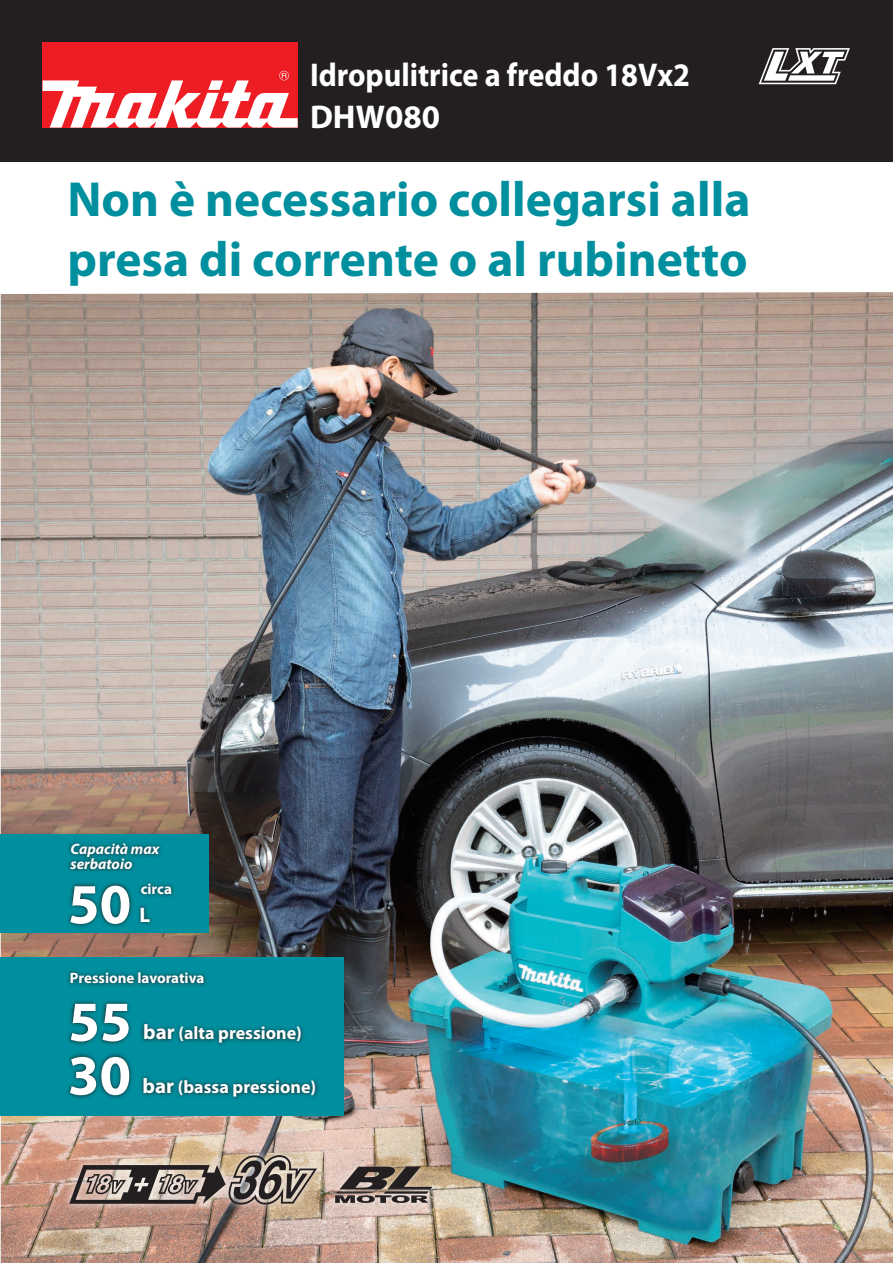
<style>
.page{position:relative;width:893px;height:1263px;background:#fff}
.page>*{position:absolute;margin:0;border:0;box-sizing:border-box;transform-origin:0 0}
.t1{font:700 57px "Myriad Pro";color:#fff}
.t2{font:700 49.5px/60px "Myriad Pro";color:#008f9e}
.t3{font:700 33px "Myriad Pro";color:#fff;scale:.92 1}
.t4{font:700 33px "Myriad Pro";color:#fff}
.t5{font:700 21px "Myriad Pro";color:#fff}
.t6{font:700 18px "Myriad Pro";color:#fff}
.t7{font:700 15px "Myriad Pro";color:#fff}
.t8{font:italic 700 15px/15px "Myriad Pro";color:#fff}
.s1{font-size:21px}
</style>
<div class="page">
<div style="left:0;top:0;width:893px;height:162px;background:#231f20"></div>
<svg style="left:759px;top:48px;width:91px;height:36px"></svg>
<img style="left:1px;top:292px;width:892px;height:971px">
<div style="left:43px;top:43px;width:255px;height:85px;background:#ee1d23"></div>
<svg style="left:43px;top:71px;width:255px;height:57px"></svg>
<svg style="left:330px;top:1161px;width:112px;height:47px"></svg>
<img style="left:330px;top:1200px;width:20px;height:8px">
<img style="left:350px;top:1203px;width:19px;height:5px">
<img style="left:369px;top:1203px;width:16px;height:5px">
<img style="left:385px;top:1203px;width:20px;height:5px">
<img style="left:405px;top:1200px;width:30px;height:8px">
<img style="left:402px;top:1161px;width:37px;height:35px">
<img style="left:330px;top:1185px;width:5px;height:15px">
<img style="left:432px;top:1185px;width:3px;height:15px">
<img style="left:333px;top:1161px;width:69px;height:35px">
<svg style="left:335px;top:1166px;width:97px;height:37px;background:#786b63"></svg>
<img style="left:57px;top:1142px;width:273px;height:76px">
<svg style="left:69px;top:1155px;width:248px;height:49px;background:#93857a"></svg>
<div style="left:1px;top:834px;width:208px;height:99px;background:#008f9e"></div>
<div style="left:1px;top:957px;width:343px;height:159px;background:#008f9e"></div>
<img style="left:69px;top:976px;width:323px;height:54px">
<img style="left:62px;top:858px;width:226px;height:120px">
<img style="left:64px;top:835px;width:152px;height:48px">
<img style="left:63px;top:964px;width:205px;height:33px">
<img style="left:134px;top:875px;width:68px;height:34px">
<img style="left:68px;top:1030px;width:324px;height:85px">
<p class="t3" style="left:310px;top:53px;width:414px">Idropulitrice a freddo 18Vx2</p>
<p class="t4" style="left:310px;top:95px;width:131px">DHW080</p>
<p class="t2" style="left:67px;top:167px;width:684px">Non è necessario collegarsi alla presa di corrente o al rubinetto</p>
<p class="t8" style="left:70px;top:841px;width:90px">Capacità max serbatoio</p>
<p class="t1" style="left:68px;top:867px;width:65px">50</p>
<p class="t7" style="left:141px;top:879px;width:33px">circa</p>
<p class="t5" style="left:140px;top:901px;width:12px">L</p>
<p class="t7" style="left:70px;top:968px;width:136px">Pressione lavorativa</p>
<p class="t1" style="left:68px;top:984px;width:65px">55</p>
<p class="t1" style="left:68px;top:1038px;width:65px">30</p>
<p class="t6" style="left:143px;top:1021px;width:160px"><span class="s1">bar</span> (alta pressione)</p>
<p class="t6" style="left:143px;top:1075px;width:175px"><span class="s1">bar</span> (bassa pressione)</p>
</div>
